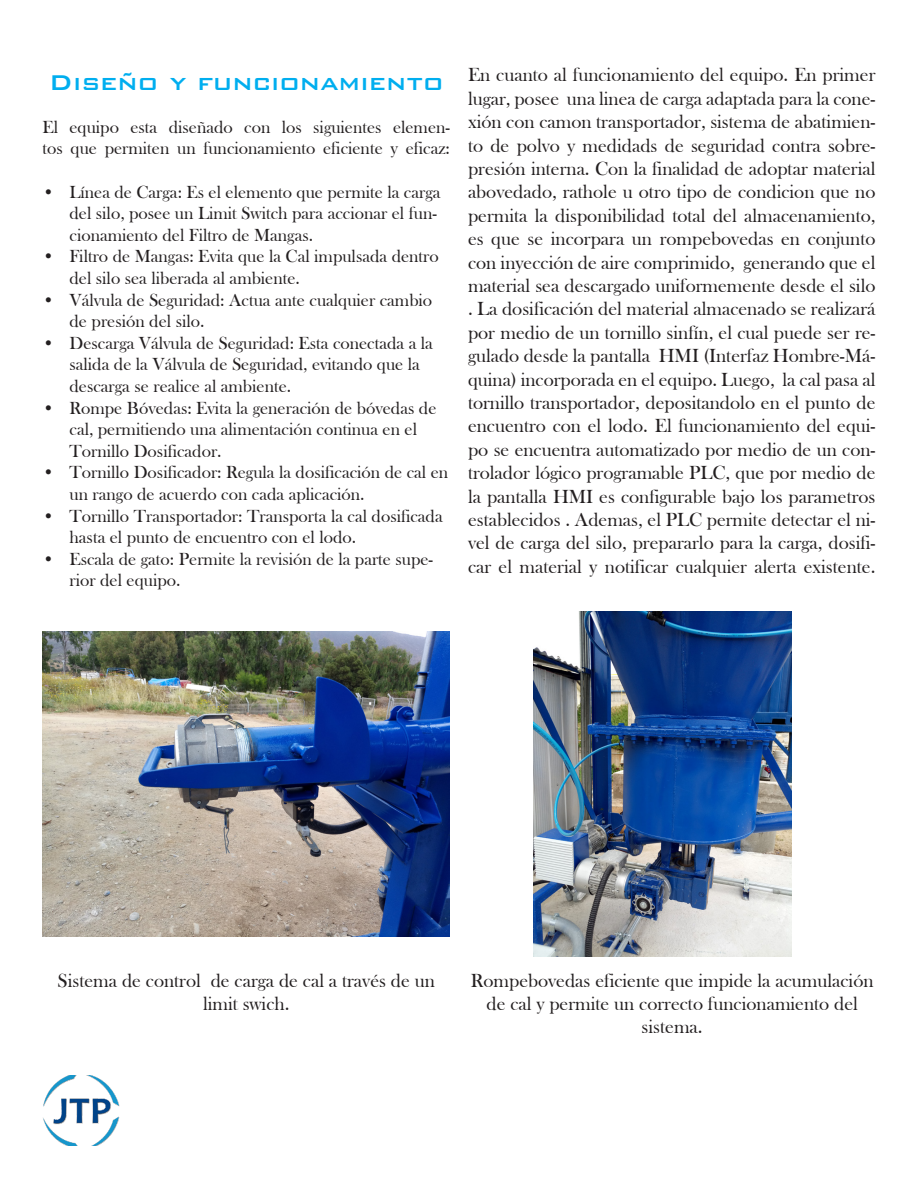
<style>
.page{position:relative;width:918px;height:1188px;background:#fff}
.page>*{position:absolute;margin:0;border:0;box-sizing:border-box;transform-origin:0 0}
.t1{font:500 28.5px "Bank Gothic BT";color:#00aeef}
.t2{font:19.5px/23.4px "Bask Old Face";color:#231f20;text-align:center}
.t3{font:18px/21.6px "Bask Old Face";color:#231f20}
</style>
<div class="page">
<img style="left:43px;top:1076px;width:76px;height:69px">
<img style="left:43px;top:631px;width:407px;height:306px">
<img style="left:534px;top:612px;width:258px;height:344px">
<p class="t1" style="left:49px;top:67px;width:396px">Diseño y funcionamiento</p>
<p class="t3" style="left:43px;top:117px;width:409px">El equipo esta diseñado con los siguientes elemen&shy;tos que permiten un funcionamiento eficiente y eficaz:</p>
<p class="t3" style="left:70px;top:181px;width:372px;text-indent:-27px">• Línea de Carga: Es el elemento que permite la carga del silo, posee un Limit Switch para accionar el fun&shy;cionamiento del Filtro de Mangas.</p>
<p class="t3" style="left:70px;top:246px;width:371px;text-indent:-27px">• Filtro de Mangas: Evita que la Cal impulsada dentro del silo sea liberada al ambiente.</p>
<p class="t3" style="left:70px;top:289px;width:364px;text-indent:-27px">• Válvula de Seguridad: Actua ante cualquier cambio de presión del silo.</p>
<p class="t3" style="left:70px;top:333px;width:365px;text-indent:-27px">• Descarga Válvula de Seguridad: Esta conectada a la salida de la Válvula de Seguridad, evitando que la descarga se realice al ambiente.</p>
<p class="t3" style="left:70px;top:397px;width:368px;text-indent:-27px">• Rompe Bóvedas: Evita la generación de bóvedas de cal, permitiendo una alimentación continua en el<br>Tornillo Dosificador.</p>
<p class="t3" style="left:70px;top:462px;width:380px;text-indent:-27px">• Tornillo Dosificador: Regula la dosificación de cal en un rango de acuerdo con cada aplicación.</p>
<p class="t3" style="left:70px;top:505px;width:375px;text-indent:-27px">• Tornillo Transportador: Transporta la cal dosificada hasta el punto de encuentro con el lodo.</p>
<p class="t3" style="left:70px;top:549px;width:365px;text-indent:-27px">• Escala de gato: Permite la revisión de la parte supe&shy;rior del equipo.</p>
<p class="t2" style="left:468px;top:64px;width:409px;text-align:justify">En cuanto al funcionamiento del equipo. En primer lugar, posee una linea de carga adaptada para la cone&shy;xión con camon transportador, sistema de abatimien&shy;to de polvo y medidads de seguridad contra sobre&shy;presión interna. Con la finalidad de adoptar material abovedado, rathole u otro tipo de condicion que no permita la disponibilidad total del almacenamiento, es que se incorpara un rompebovedas en conjunto con inyección de aire comprimido, generando que el material sea descargado uniformemente desde el silo . La dosificación del material almacenado se realizará por medio de un tornillo sinfín, el cual puede ser re&shy;gulado desde la pantalla HMI (Interfaz Hombre-Má&shy;quina) incorporada en el equipo. Luego, la cal pasa al tornillo transportador, depositandolo en el punto de encuentro con el lodo. El funcionamiento del equi&shy;po se encuentra automatizado por medio de un con&shy;trolador lógico programable PLC, que por medio de la pantalla HMI es configurable bajo los parametros establecidos . Ademas, el PLC permite detectar el ni&shy;vel de carga del silo, prepararlo para la carga, dosifi&shy;car el material y notificar cualquier alerta existente.</p>
<p class="t2" style="left:58px;top:969px;width:379px">Sistema de control de carga de cal a través de un limit swich.</p>
<p class="t2" style="left:471px;top:969px;width:404px">Rompebovedas eficiente que impide la acumulación de cal y permite un correcto funcionamiento del sistema.</p>
</div>
